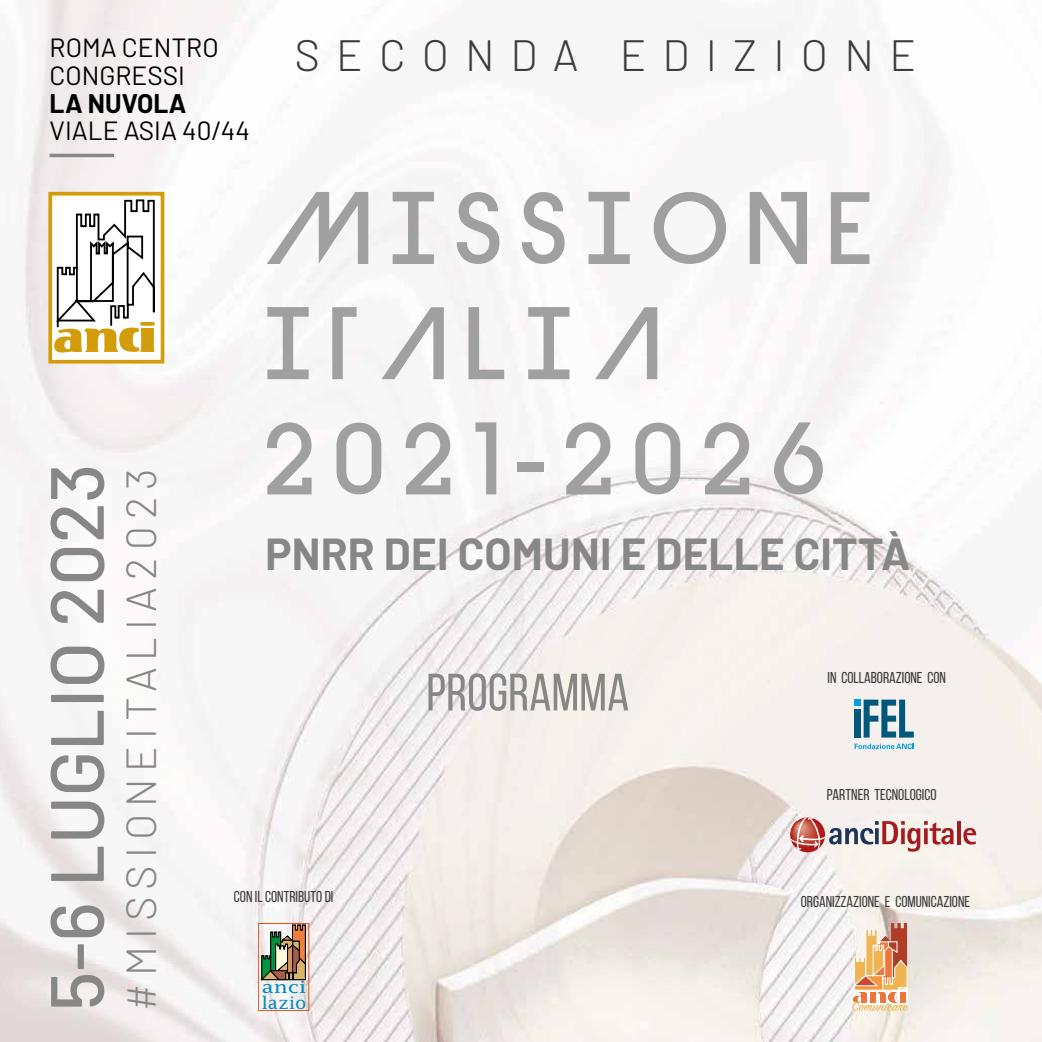
<style>
.page{position:relative;width:1042px;height:1042px;background:#fff}
.page>*{position:absolute;margin:0;border:0;box-sizing:border-box;transform-origin:0 0}
.t1{font:500 75.25px "Barlow";color:#878787}
.t2{font:52.5px "Bebas Neue";letter-spacing:.005em;color:#878787}
.t3{font:700 43.75px "Barlow";letter-spacing:.005em;color:#878787}
.t4{font:300 43.75px "Barlow";letter-spacing:.37em;color:#3c3c3b}
.t5{font:300 42px "Barlow";letter-spacing:.17em;color:#878787}
.t6{font:26.25px/28px "Barlow";color:#000}
.t7{font:700 26.25px "Barlow";color:#000}
.t8{font:17.15px "Lucida Fax";color:#0087c3;scale:1.04 1}
.t9{font:16.62px "Lucida Fax";color:#0087c3;scale:1.28 1}
.t10{font:15.75px "Bebas Neue";color:#3c3c3b}
</style>
<div class="page">
<img style="left:0;top:41px;width:1042px;height:1001px">
<div style="left:1px;top:0;width:1041px;height:41px;background:#f7f7f7"></div>
<div style="left:50px;top:194px;width:113px;height:168px;background:#fff"></div>
<div style="left:48px;top:192px;width:116px;height:171px;border:4px solid #d39c0a"></div>
<svg style="left:54px;top:199px;width:101px;height:153px"></svg>
<hr style="left:50px;top:154px;width:64px;height:3px;background:#878787">
<svg style="left:267px;top:192px;width:101px;height:72px"></svg>
<svg style="left:393px;top:192px;width:41px;height:72px"></svg>
<svg style="left:457px;top:192px;width:42px;height:72px"></svg>
<svg style="left:522px;top:192px;width:42px;height:72px"></svg>
<svg style="left:588px;top:192px;width:42px;height:72px"></svg>
<svg style="left:654px;top:192px;width:72px;height:72px"></svg>
<svg style="left:750px;top:192px;width:57px;height:72px"></svg>
<svg style="left:831px;top:192px;width:38px;height:72px"></svg>
<svg style="left:267px;top:307px;width:42px;height:72px"></svg>
<svg style="left:332px;top:307px;width:24px;height:72px"></svg>
<svg style="left:381px;top:307px;width:63px;height:72px"></svg>
<svg style="left:468px;top:307px;width:36px;height:72px"></svg>
<svg style="left:528px;top:307px;width:41px;height:72px"></svg>
<svg style="left:595px;top:307px;width:62px;height:72px"></svg>
<svg style="left:267px;top:422px;width:45px;height:72px"></svg>
<svg style="left:336px;top:423px;width:45px;height:71px"></svg>
<svg style="left:406px;top:422px;width:44px;height:72px"></svg>
<svg style="left:475px;top:422px;width:21px;height:72px"></svg>
<div style="left:517px;top:462px;width:27px;height:10px;background:#a1a0a0"></div>
<svg style="left:566px;top:422px;width:44px;height:72px"></svg>
<svg style="left:635px;top:423px;width:45px;height:71px"></svg>
<svg style="left:704px;top:422px;width:45px;height:72px"></svg>
<svg style="left:774px;top:422px;width:49px;height:72px"></svg>
<svg style="left:854px;top:699px;width:60px;height:38px;background:#71a0b2"></svg>
<svg style="left:854px;top:743px;width:60px;height:6px"></svg>
<svg style="left:790px;top:817px;width:163px;height:34px;background:#d2aeac"></svg>
<hr style="left:957px;top:821px;width:4px;height:23px;background:#a31d20">
<svg style="left:963px;top:828px;width:13px;height:16px"></svg>
<svg style="left:261px;top:925px;width:45px;height:55px;background:#8f8867"></svg>
<div style="left:258px;top:923px;width:51px;height:88px;border:1px solid #e94e19"></div>
<svg style="left:851px;top:923px;width:57px;height:88px"></svg>
<h3 class="t6" style="left:50px;top:33px;width:171px">ROMA CENTRO<br>CONGRESSI</h3>
<h3 class="t7" style="left:50px;top:88px;width:138px">LA NUVOLA</h3>
<h3 class="t6" style="left:50px;top:115px;width:202px">VIALE ASIA 40/44</h3>
<h3 class="t4" style="left:294px;top:28px;width:623px">SECONDA EDIZIONE</h3>
<h1 class="t1" style="left:30px;top:1011px;width:549px;rotate:-90deg">5-6 LUGLIO 2023</h1>
<h3 class="t5" style="left:115px;top:1011px;width:544px;rotate:-90deg">#MISSIONEITALIA2023</h3>
<h3 class="t3" style="left:265px;top:527px;width:646px">PNRR DEI COMUNI E DELLE CITTÀ</h3>
<p class="t10" style="left:234px;top:888px;width:101px">CON IL CONTRIBUTO DI</p>
<p class="t9" style="left:262px;top:977px;width:36px">anci</p>
<p class="t8" style="left:262px;top:992px;width:44px">lazio</p>
<h2 class="t2" style="left:426px;top:664px;width:204px">PROGRAMMA</h2>
<p class="t10" style="left:827px;top:669px;width:120px">IN COLLABORAZIONE CON</p>
<p class="t10" style="left:827px;top:785px;width:111px">PARTNER TECNOLOGICO</p>
<p class="t10" style="left:801px;top:893px;width:171px">ORGANIZZAZIONE E COMUNICAZIONE</p>
</div>
